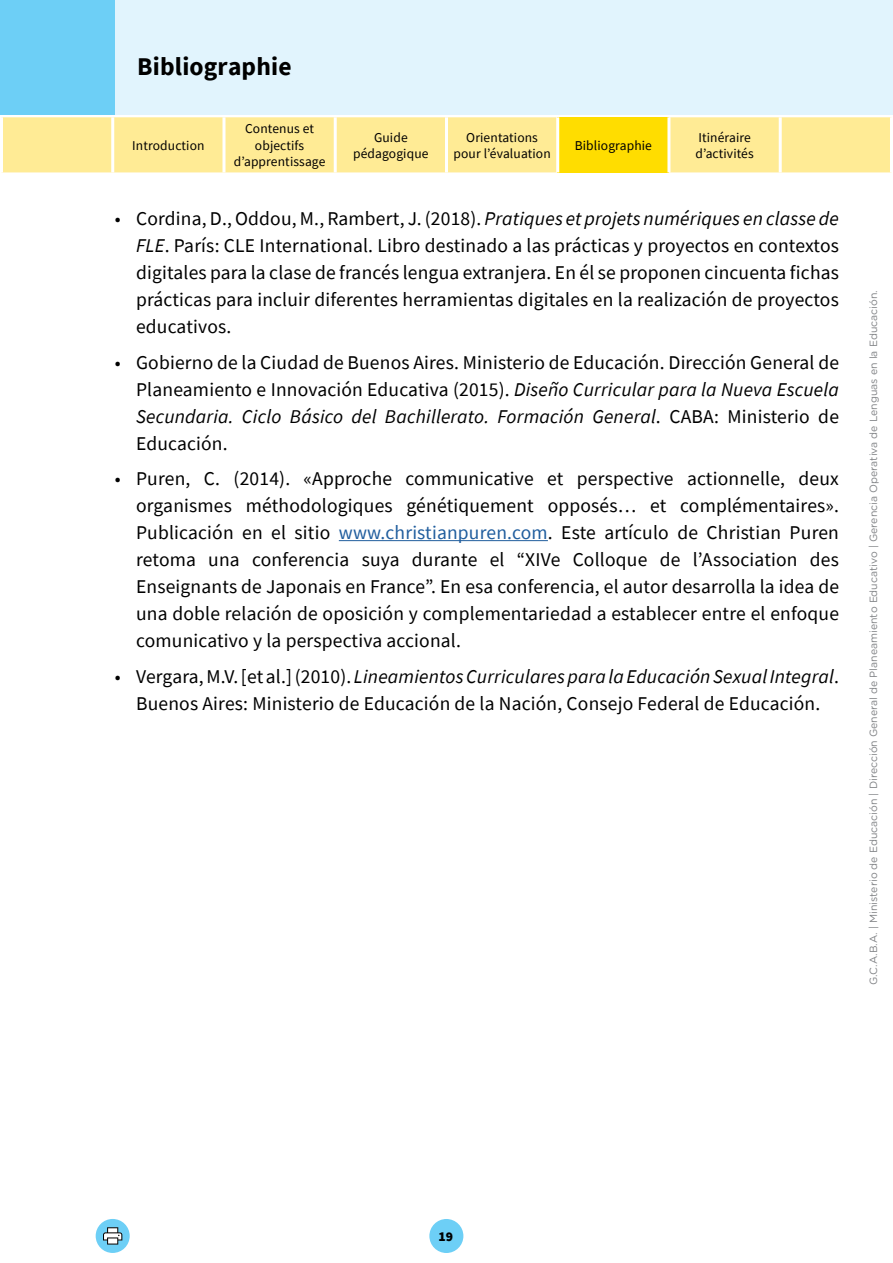
<style>
.page{position:relative;width:893px;height:1263px;background:#fff}
.page>*{position:absolute;margin:0;border:0;box-sizing:border-box;transform-origin:0 0}
.t1{font:700 25.5px "Source Sans Pro";letter-spacing:.005em;color:#000}
.t2{font:19.5px/27px "Source Sans Pro";letter-spacing:.01em;color:#000;text-align:justify}
.t3{font:13.5px/16.5px "Source Sans Pro";letter-spacing:.01em;color:#000;text-align:center}
.t4{font:900 13.5px "Source Sans Pro";color:#000}
.t5{font:10.5px "Gotham Rounded";color:#808285}
.s1{font-style:italic}
.s2{color:#215e9e}
</style>
<div class="page">
<div style="left:429px;top:1219px;width:34px;height:34px;background:#6dcff6;border-radius:50%"></div>
<div style="left:96px;top:1219px;width:34px;height:34px;background:#6dcff6;border-radius:50%"></div>
<svg style="left:103px;top:1227px;width:19px;height:17px"></svg>
<div style="left:115px;top:0;width:778px;height:115px;background:#e1f4fd"></div>
<div style="left:0;top:0;width:115px;height:115px;background:#6dcff6"></div>
<div style="left:3px;top:117px;width:887px;height:55px;background:#ffeb95"></div>
<div style="left:558px;top:117px;width:111px;height:55px;background:#fd0"></div>
<hr style="left:222px;top:117px;width:3px;height:55px;background:#fff">
<hr style="left:111px;top:117px;width:3px;height:55px;background:#fff">
<hr style="left:334px;top:117px;width:3px;height:55px;background:#fff">
<hr style="left:445px;top:117px;width:3px;height:55px;background:#fff">
<hr style="left:556px;top:117px;width:3px;height:55px;background:#fff">
<hr style="left:667px;top:117px;width:3px;height:55px;background:#fff">
<hr style="left:779px;top:117px;width:3px;height:55px;background:#fff">
<hr style="left:339px;top:540px;width:209px;height:1px;background:#215e9e">
<h1 class="t1" style="left:137px;top:50px;width:156px">Bibliographie</h1>
<p class="t3" style="left:132px;top:137px;width:74px">Introduction</p>
<p class="t3" style="left:234px;top:121px;width:93px">Contenus et objectifs d’apprentissage</p>
<p class="t3" style="left:353px;top:129px;width:77px">Guide pédagogique</p>
<p class="t3" style="left:453px;top:129px;width:99px">Orientations pour l’évaluation</p>
<p class="t3" style="left:575px;top:137px;width:79px">Bibliographie</p>
<p class="t3" style="left:695px;top:129px;width:60px;text-align:left">Itinéraire d’activités</p>
<p class="t2" style="left:136px;top:205px;width:704px;text-indent:-21px">• Cordina, D., Oddou, M., Rambert, J. (2018). <span class="s1">Pratiques et projets numériques en classe de FLE</span>. París: CLE International. Libro destinado a las prácticas y proyectos en contextos digitales para la clase de francés lengua extranjera. En él se proponen cincuenta fichas prácticas para incluir diferentes herramientas digitales en la realización de proyectos educativos.</p>
<p class="t2" style="left:136px;top:349px;width:704px;text-indent:-21px">• Gobierno de la Ciudad de Buenos Aires. Ministerio de Educación. Dirección General de Planeamiento e Innovación Educativa (2015). <span class="s1">Diseño Curricular para la Nueva Escuela Secundaria. Ciclo Básico del Bachillerato. Formación General</span>. CABA: Ministerio de Educación.</p>
<p class="t2" style="left:136px;top:465px;width:704px;text-indent:-21px">• Puren, C. (2014). «Approche communicative et perspective actionnelle, deux organismes méthodologiques génétiquement opposés… et complémentaires».<br>Publicación en el sitio <span class="s2">www.christianpuren.com</span>. Este artículo de Christian Puren retoma una conferencia suya durante el “XIVe Colloque de l’Association des Enseignants de Japonais en France”. En esa conferencia, el autor desarrolla la idea de una doble relación de oposición y complementariedad a establecer entre el enfoque comunicativo y la perspectiva accional.</p>
<p class="t2" style="left:115px;top:663px;width:726px;text-align:center">• Vergara, M.V. [et al.] (2010). <span class="s1">Lineamientos Curriculares para la Educación Sexual Integral</span>.<br>Buenos Aires: Ministerio de Educación de la Nación, Consejo Federal de Educación.</p>
<p class="t5" style="left:866px;top:985px;width:696px;rotate:-90deg">G.C.A.B.A. | Ministerio de Educación | Dirección General de Planeamiento Educativo | Gerencia Operativa de Lenguas en la Educación.</p>
<p class="t4" style="left:439px;top:1227px;width:16px">19</p>
</div>
